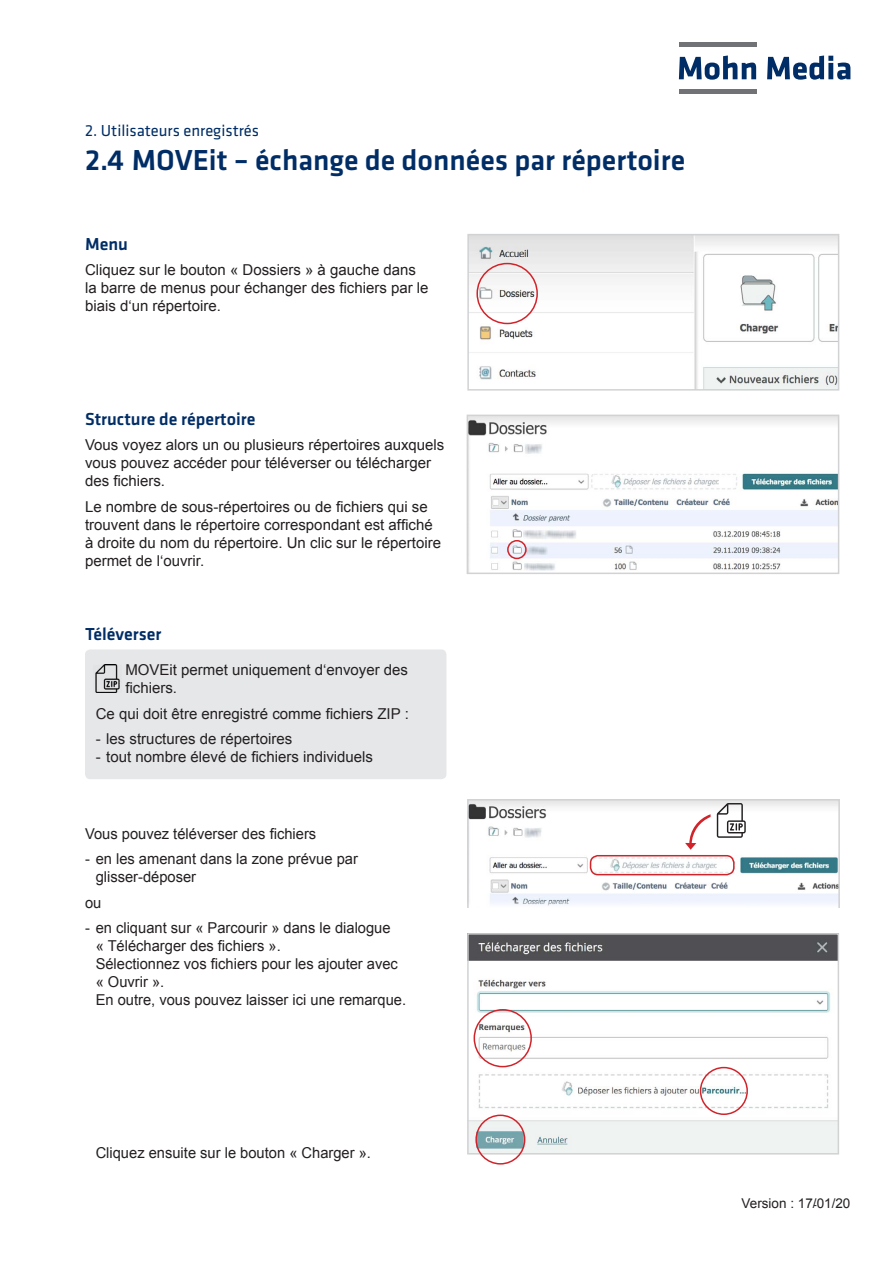
<style>
.page{position:relative;width:893px;height:1263px;background:#fff}
.page>*{position:absolute;margin:0;border:0;box-sizing:border-box;transform-origin:0 0}
.t1{font:500 30px "Klavika";color:#002d66}
.t2{font:500 18px "Klavika";color:#002d66}
.t3{font:16.5px "Klavika";color:#002d66}
.t4{font:15px/18px "Arial";color:#231f20}
.t5{font:13.5px "Arial";color:#231f20}
</style>
<div class="page">
<div style="left:85px;top:649px;width:361px;height:130px;background:#e6e7e9;border-radius:5px"></div>
<hr style="left:679px;top:43px;width:77px;height:4px;background:#717275">
<div style="left:679px;top:89px;width:77px;height:5px;background:#717275"></div>
<svg style="left:679px;top:56px;width:171px;height:24px"></svg>
<img style="left:95px;top:664px;width:25px;height:28px">
<img style="left:470px;top:237px;width:366px;height:151px">
<div style="left:467px;top:234px;width:372px;height:157px;border:2px solid #d1d2d4"></div>
<img style="left:470px;top:936px;width:366px;height:215px">
<div style="left:467px;top:933px;width:372px;height:221px;border:2px solid #d1d2d4"></div>
<div style="left:482px;top:996px;width:22px;height:11px;background:#fff"></div>
<div style="left:476px;top:263px;width:62px;height:61px;border:2px solid #d1232a;border-radius:50%"></div>
<img style="left:470px;top:418px;width:366px;height:153px">
<div style="left:467px;top:415px;width:372px;height:159px;border:2px solid #d1d2d4"></div>
<div style="left:507px;top:540px;width:20px;height:19px;border:2px solid #d1232a;border-radius:50%"></div>
<img style="left:470px;top:802px;width:367px;height:104px">
<div style="left:467px;top:799px;width:373px;height:117px;border:2px solid #d1d2d4"></div>
<div style="left:466px;top:908px;width:376px;height:15px;background:#fff"></div>
<div style="left:590px;top:855px;width:145px;height:20px;border:2px solid #d1232a;border-radius:7px"></div>
<div style="left:475px;top:1114px;width:50px;height:50px;border:2px solid #d1232a;border-radius:50%"></div>
<div style="left:474px;top:1009px;width:58px;height:58px;border:2px solid #d1232a;border-radius:50%"></div>
<div style="left:700px;top:1067px;width:48px;height:48px;border:2px solid #d1232a;border-radius:50%"></div>
<svg style="left:717px;top:803px;width:29px;height:35px"></svg>
<svg style="left:685px;top:814px;width:26px;height:36px"></svg>
<p class="t3" style="left:85px;top:120px;width:176px">2. Utilisateurs enregistrés</p>
<h1 class="t1" style="left:85px;top:140px;width:602px">2.4 MOVEit – échange de données par répertoire</h1>
<p class="t2" style="left:85px;top:231px;width:44px">Menu</p>
<p class="t4" style="left:85px;top:261px;width:345px">Cliquez sur le bouton « Dossiers » à gauche dans la barre de menus pour échanger des fichiers par le biais d‘un répertoire.</p>
<p class="t2" style="left:85px;top:407px;width:172px">Structure de répertoire</p>
<p class="t4" style="left:85px;top:436px;width:361px">Vous voyez alors un ou plusieurs répertoires auxquels vous pouvez accéder pour téléverser ou télécharger des fichiers.</p>
<p class="t4" style="left:85px;top:498px;width:357px">Le nombre de sous-répertoires ou de fichiers qui se trouvent dans le répertoire correspondant est affiché à droite du nom du répertoire. Un clic sur le répertoire permet de l‘ouvrir.</p>
<p class="t2" style="left:85px;top:622px;width:78px">Téléverser</p>
<p class="t4" style="left:125px;top:661px;width:284px">MOVEit permet uniquement d‘envoyer des fichiers.</p>
<p class="t4" style="left:96px;top:704px;width:315px">Ce qui doit être enregistré comme fichiers ZIP :</p>
<p class="t4" style="left:96px;top:730px;width:198px">- les structures de répertoires</p>
<p class="t4" style="left:96px;top:748px;width:279px">- tout nombre élevé de fichiers individuels</p>
<p class="t4" style="left:85px;top:824px;width:233px">Vous pouvez téléverser des fichiers</p>
<p class="t4" style="left:96px;top:850px;width:264px;text-indent:-11px">- en les amenant dans la zone prévue par glisser-déposer</p>
<p class="t4" style="left:85px;top:893px;width:18px">ou</p>
<p class="t4" style="left:96px;top:919px;width:312px;text-indent:-11px">- en cliquant sur « Parcourir » dans le dialogue<br>« Télécharger des fichiers ».<br>Sélectionnez vos fichiers pour les ajouter avec « Ouvrir ».<br>En outre, vous pouvez laisser ici une remarque.</p>
<p class="t4" style="left:96px;top:1144px;width:277px">Cliquez ensuite sur le bouton « Charger ».</p>
<p class="t5" style="left:742px;top:1194px;width:110px">Version : 17/01/20</p>
</div>
